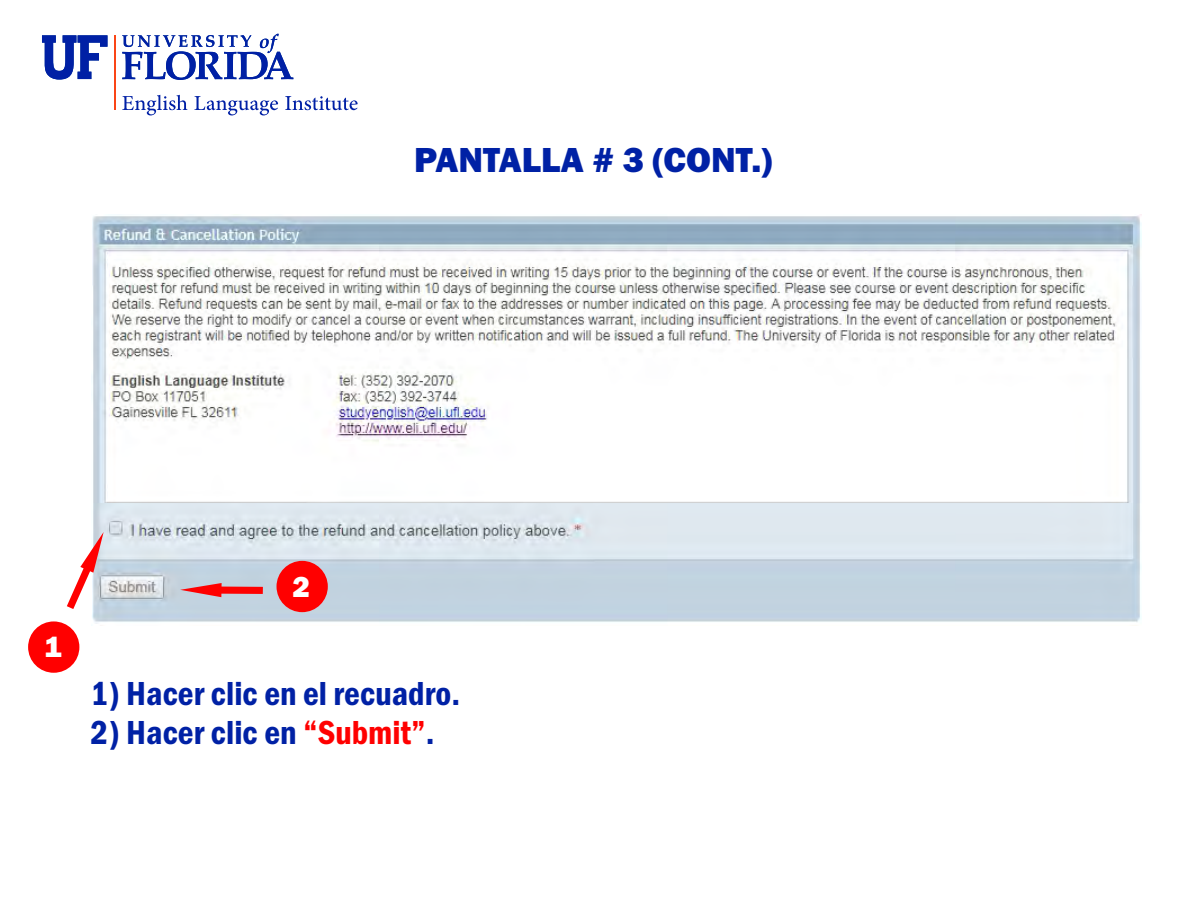
<style>
.page{position:relative;width:1188px;height:918px;background:#fff}
.page>*{position:absolute;margin:0;border:0;box-sizing:border-box;transform-origin:0 0}
.t1{font:800 36px "Franklin Gothic";color:#0021a5}
.t2{font:600 condensed 34.5px "Franklin Gothic";color:#0021a5}
.t3{font:800 30px "Franklin Gothic";color:#fff}
.s1{color:#f00}
</style>
<div class="page">
<img style="left:92px;top:215px;width:1050px;height:409px">
<hr style="left:114px;top:35px;width:2px;height:75px;background:#fa4516">
<svg style="left:122px;top:34px;width:171px;height:46px"></svg>
<svg style="left:42px;top:35px;width:65px;height:45px"></svg>
<svg style="left:122px;top:95px;width:65px;height:20px"></svg>
<svg style="left:194px;top:96px;width:84px;height:19px"></svg>
<svg style="left:285px;top:96px;width:73px;height:14px"></svg>
<svg style="left:67px;top:532px;width:37px;height:77px"></svg>
<div style="left:28px;top:621px;width:51px;height:52px;background:#f00;border-radius:50%"></div>
<svg style="left:180px;top:583px;width:83px;height:14px"></svg>
<div style="left:277px;top:561px;width:51px;height:51px;background:#f00;border-radius:50%"></div>
<p class="t1" style="left:414px;top:147px;width:360px">PANTALLA # 3 (CONT.)</p>
<p class="t3" style="left:44px;top:636px;width:19px">1</p>
<p class="t3" style="left:293px;top:576px;width:19px">2</p>
<p class="t2" style="left:90px;top:681px;width:371px">1) Hacer clic en el recuadro.</p>
<p class="t2" style="left:90px;top:720px;width:346px">2) Hacer clic en <span class="s1">“Submit”</span>.</p>
</div>
